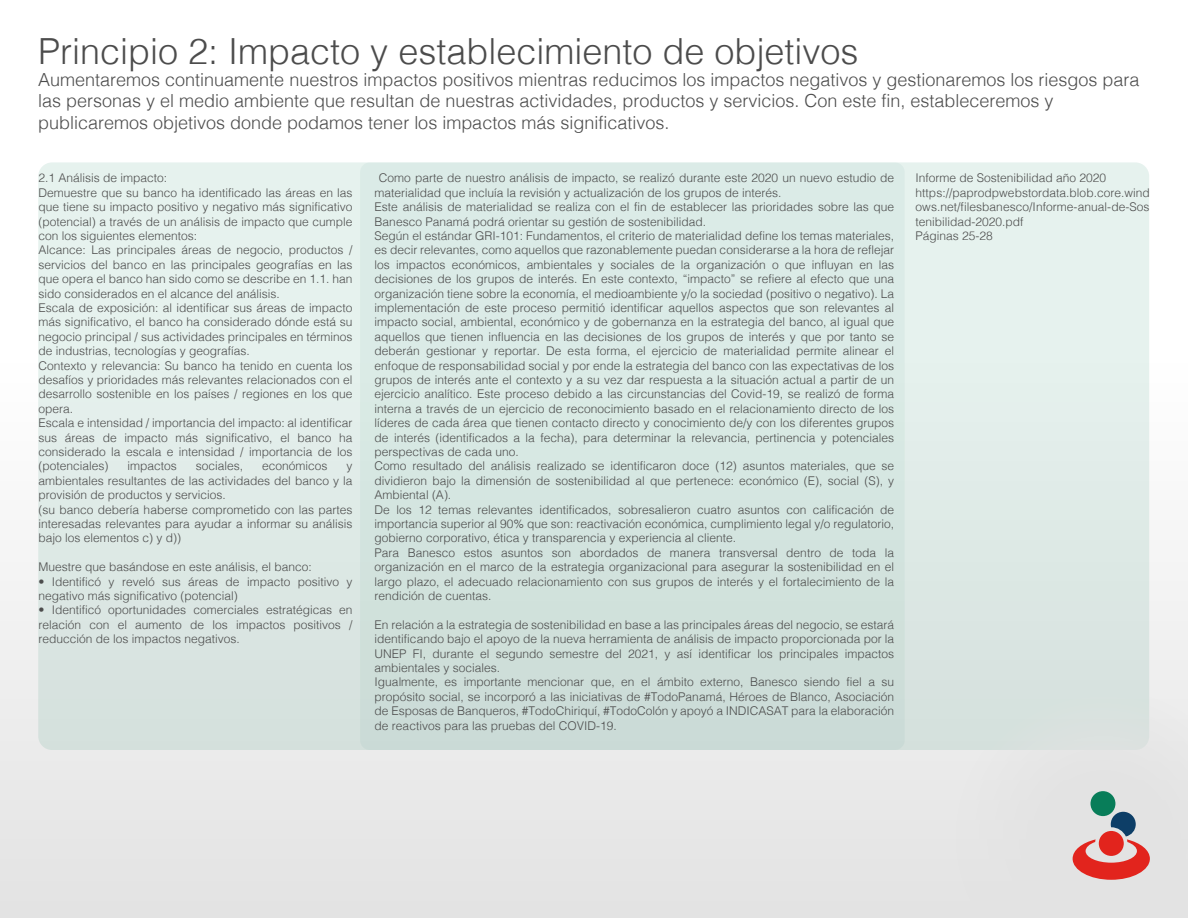
<style>
.page{position:relative;width:1188px;height:918px;background:#fff}
.page>*{position:absolute;margin:0;border:0;box-sizing:border-box;transform-origin:0 0}
.t1{font:300 36px "Helvetica";color:#4c4c4c}
.t2{font:300 18px/21.6px "Helvetica";color:#4c4c4c}
.t3{font:300 12px/14.4px "Helvetica";color:#4c4c4c}
</style>
<div class="page">
<div style="left:0;top:296px;width:1188px;height:622px;background:linear-gradient(to bottom,#fff,#e3e3e3)"></div>
<div style="left:38px;top:162px;width:1111px;height:588px;background:linear-gradient(to bottom,#e5f3ef,#d1dfda);border-radius:14px"></div>
<svg style="left:939px;top:673px;width:249px;height:245px;background:#e0e3e3"></svg>
<svg style="left:1073px;top:812px;width:77px;height:68px;background:#d18a8a"></svg>
<div style="left:1090px;top:791px;width:25px;height:25px;background:#087d59;border-radius:50%"></div>
<h1 class="t1" style="left:38px;top:21px;width:822px">Principio 2: Impacto y establecimiento de objetivos</h1>
<p class="t2" style="left:38px;top:67px;width:1103px">Aumentaremos continuamente nuestros impactos positivos mientras reducimos los impactos negativos y gestionaremos los riesgos para las personas y el medio ambiente que resultan de nuestras actividades, productos y servicios. Con este fin, estableceremos y publicaremos objetivos donde podamos tener los impactos más significativos.</p>
<p class="t3" style="left:38px;top:170px;width:316px">2.1 Análisis de impacto:<br>Demuestre que su banco ha identificado las áreas en las que tiene su impacto positivo y negativo más significativo (potencial) a través de un análisis de impacto que cumple con los siguientes elementos:<br>Alcance: Las principales áreas de negocio, productos / servicios del banco en las principales geografías en las que opera el banco han sido como se describe en 1.1. han sido considerados en el alcance del análisis.<br>Escala de exposición: al identificar sus áreas de impacto más significativo, el banco ha considerado dónde está su negocio principal / sus actividades principales en términos de industrias, tecnologías y geografías.<br>Contexto y relevancia: Su banco ha tenido en cuenta los desafíos y prioridades más relevantes relacionados con el desarrollo sostenible en los países / regiones en los que opera.<br>Escala e intensidad / importancia del impacto: al identificar sus áreas de impacto más significativo, el banco ha considerado la escala e intensidad / importancia de los (potenciales)</p>
<p class="t3" style="left:128px;top:458px;width:51px">impactos</p>
<p class="t3" style="left:196px;top:458px;width:49px">sociales,</p>
<p class="t3" style="left:262px;top:458px;width:67px">económicos</p>
<p class="t3" style="left:38px;top:458px;width:316px;text-indent:308px">y ambientales resultantes de las actividades del banco y la provisión de productos y servicios.<br>(su banco debería haberse comprometido con las partes interesadas relevantes para ayudar a informar su análisis bajo los elementos c) y d))</p>
<p class="t3" style="left:38px;top:559px;width:275px">Muestre que basándose en este análisis, el banco:</p>
<p class="t3" style="left:38px;top:573px;width:316px">• Identificó y reveló sus áreas de impacto positivo y negativo más significativo (potencial)</p>
<p class="t3" style="left:38px;top:602px;width:316px;text-align:justify">• Identificó oportunidades comerciales estratégicas en relación con el aumento de los impactos positivos / reducción de los impactos negativos.</p>
<p class="t3" style="left:375px;top:170px;width:521px;text-indent:4px">Como parte de nuestro análisis de impacto, se realizó durante este 2020 un nuevo estudio de materialidad que incluía la revisión y actualización de los grupos de interés.<br>Este análisis de materialidad se realiza con el fin de establecer las prioridades sobre las que Banesco Panamá podrá orientar su gestión de sostenibilidad.<br>Según el estándar GRI-101: Fundamentos, el criterio de materialidad define los temas materiales, es decir relevantes, como aquellos que razonablemente puedan considerarse a la hora de reflejar los impactos económicos, ambientales y sociales de la organización o que influyan en las decisiones de los grupos de interés. En este contexto, “impacto” se refiere al efecto que una organización tiene sobre la economía, el medioambiente y/o la sociedad (positivo o negativo). La implementación de este proceso permitió identificar aquellos aspectos que son relevantes al impacto social, ambiental, económico y de gobernanza en la estrategia del banco, al igual que aquellos que tienen influencia en las decisiones de los grupos de interés y que por tanto se deberán gestionar y reportar. De esta forma, el ejercicio de materialidad permite alinear el enfoque de responsabilidad social y por ende la estrategia del banco con las expectativas de los grupos de interés ante el contexto y a su vez dar respuesta a la situación actual a partir de un ejercicio analítico. Este proceso debido a las circunstancias del Covid-19, se realizó de forma interna a través de un ejercicio de reconocimiento basado en el relacionamiento directo de los líderes de cada área que tienen contacto directo y conocimiento de/y con los diferentes grupos de interés (identificados a la fecha), para determinar la relevancia, pertinencia y potenciales perspectivas de cada uno.<br>Como resultado del análisis realizado se identificaron doce (12) asuntos materiales, que se dividieron bajo la dimensión de sostenibilidad al que pertenece: económico (E), social (S), y Ambiental (A).<br>De los 12 temas relevantes identificados, sobresalieron cuatro asuntos con calificación de importancia superior al 90% que son: reactivación económica, cumplimiento legal y/o regulatorio, gobierno corporativo, ética y transparencia y experiencia al cliente.<br>Para Banesco estos asuntos son abordados de manera transversal dentro de toda la organización en el marco de la estrategia organizacional para asegurar la sostenibilidad en el largo plazo, el adecuado relacionamiento con sus grupos de interés y el fortalecimiento de la rendición de cuentas.</p>
<p class="t3" style="left:375px;top:616px;width:521px">En relación a la estrategia de sostenibilidad en base a las principales áreas del negocio, se estará identificando bajo el apoyo de la nueva herramienta de análisis de impacto proporcionada por la UNEP FI, durante el segundo semestre del 2021, y así identificar los principales impactos ambientales y sociales.<br>Igualmente, es importante mencionar que, en el ámbito externo, Banesco siendo fiel a su propósito social, se incorporó a las iniciativas de #TodoPanamá, Héroes de Blanco, Asociación de Esposas de Banqueros, #TodoChiriquí, #TodoColón y apoyó a INDICASAT para la elaboración de reactivos para las pruebas del COVID-19.</p>
<p class="t3" style="left:916px;top:170px;width:236px">Informe de Sostenibilidad año 2020 https://paprodpwebstordata.blob.core.wind ows.net/filesbanesco/Informe-anual-de-Sos tenibilidad-2020.pdf<br>Páginas 25-28</p>
</div>
